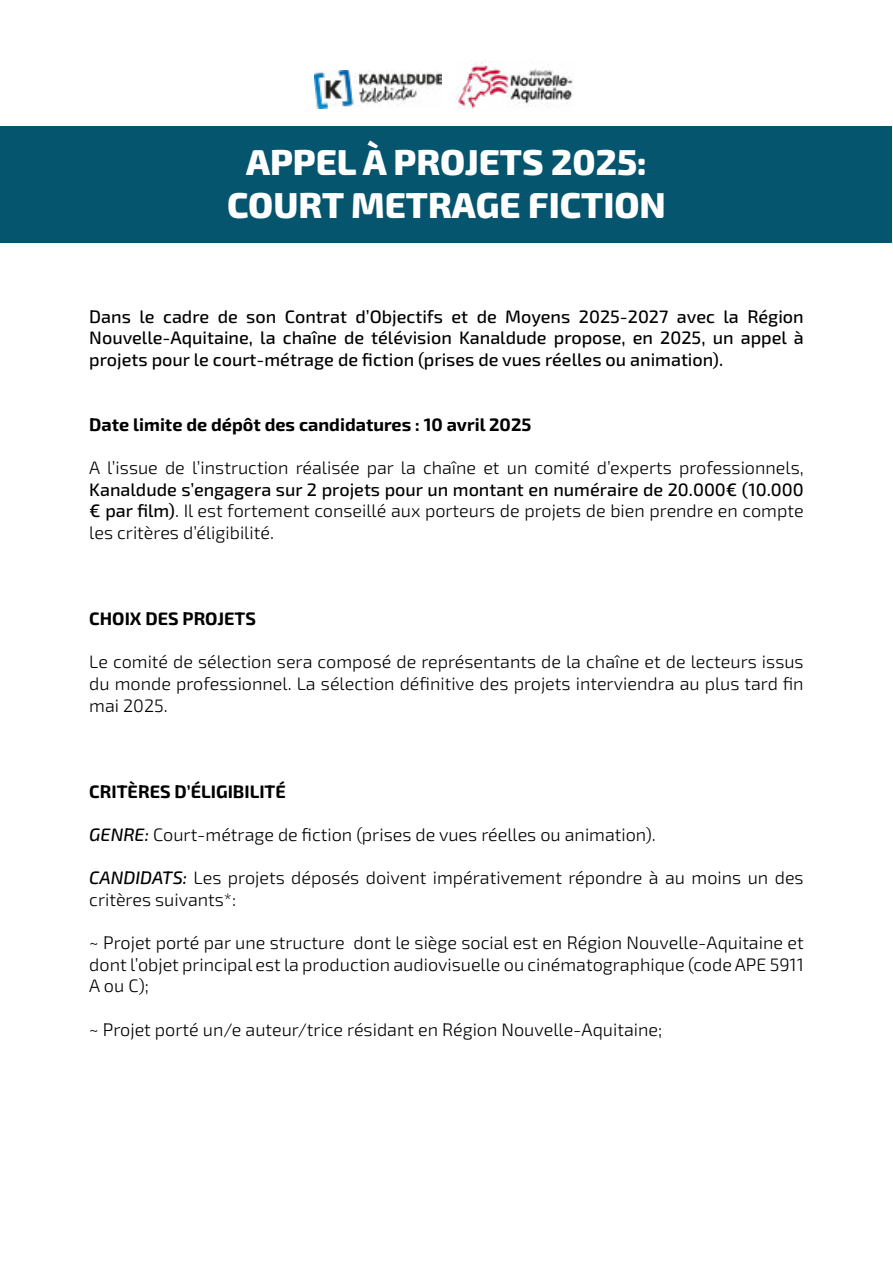
<style>
.page{position:relative;width:893px;height:1263px;background:#fff}
.page>*{position:absolute;margin:0;border:0;box-sizing:border-box;transform-origin:0 0}
.t1{font:800 36px/43.2px "Exo 2";color:#fff;text-align:center}
.t2{font:18px/21.6px "Exo 2";color:#000;text-align:justify}
.t3{font:500 18px/21.6px "Exo 2";color:#000;text-align:justify}
.t4{font:700 18px "Exo 2";color:#000}
.s1{font-weight:500}
.s2{font-style:italic}
</style>
<div class="page">
<div style="left:1px;top:126px;width:891px;height:117px;background:#06556e"></div>
<img style="left:456px;top:60px;width:117px;height:49px">
<img style="left:315px;top:71px;width:126px;height:38px">
<h1 class="t1" style="left:227px;top:139px;width:440px">APPEL À PROJETS 2025:<br>COURT METRAGE FICTION</h1>
<p class="t3" style="left:89px;top:305px;width:716px">Dans le cadre de son Contrat d’Objectifs et de Moyens 2025-2027 avec la Région Nouvelle-Aquitaine, la chaîne de télévision Kanaldude propose, en 2025, un appel à projets pour le court-métrage de fiction (prises de vues réelles ou animation).</p>
<p class="t4" style="left:89px;top:412px;width:444px">Date limite de dépôt des candidatures : 10 avril 2025</p>
<p class="t2" style="left:89px;top:456px;width:716px">A l’issue de l’instruction réalisée par la chaîne et un comité d’experts professionnels,</p>
<p class="t2" style="left:89px;top:478px;width:716px"><span class="s1">Kanaldude s’engagera sur 2 projets pour un montant en numéraire de 20.000€ (10.000 € par film)</span>. Il est fortement conseillé aux porteurs de projets de bien prendre en compte les critères d’éligibilité.</p>
<p class="t4" style="left:89px;top:606px;width:168px">CHOIX DES PROJETS</p>
<p class="t2" style="left:89px;top:651px;width:716px">Le comité de sélection sera composé de représentants de la chaîne et de lecteurs issus du monde professionnel. La sélection définitive des projets interviendra au plus tard fin mai 2025.</p>
<p class="t4" style="left:89px;top:779px;width:198px">CRITÈRES D’ÉLIGIBILITÉ</p>
<p class="t2" style="left:89px;top:823px;width:568px"><span class="s2">GENRE:</span> Court-métrage de fiction (prises de vues réelles ou animation).</p>
<p class="t2" style="left:89px;top:867px;width:716px"><span class="s2">CANDIDATS:</span> Les projets déposés doivent impérativement répondre à au moins un des critères suivants*:</p>
<p class="t2" style="left:89px;top:931px;width:716px">~ Projet porté par une structure dont le siège social est en Région Nouvelle-Aquitaine et dont l’objet principal est la production audiovisuelle ou cinématographique (code APE 5911<br>A ou C);</p>
<p class="t2" style="left:89px;top:1018px;width:574px">~ Projet porté un/e auteur/trice résidant en Région Nouvelle-Aquitaine;</p>
</div>
